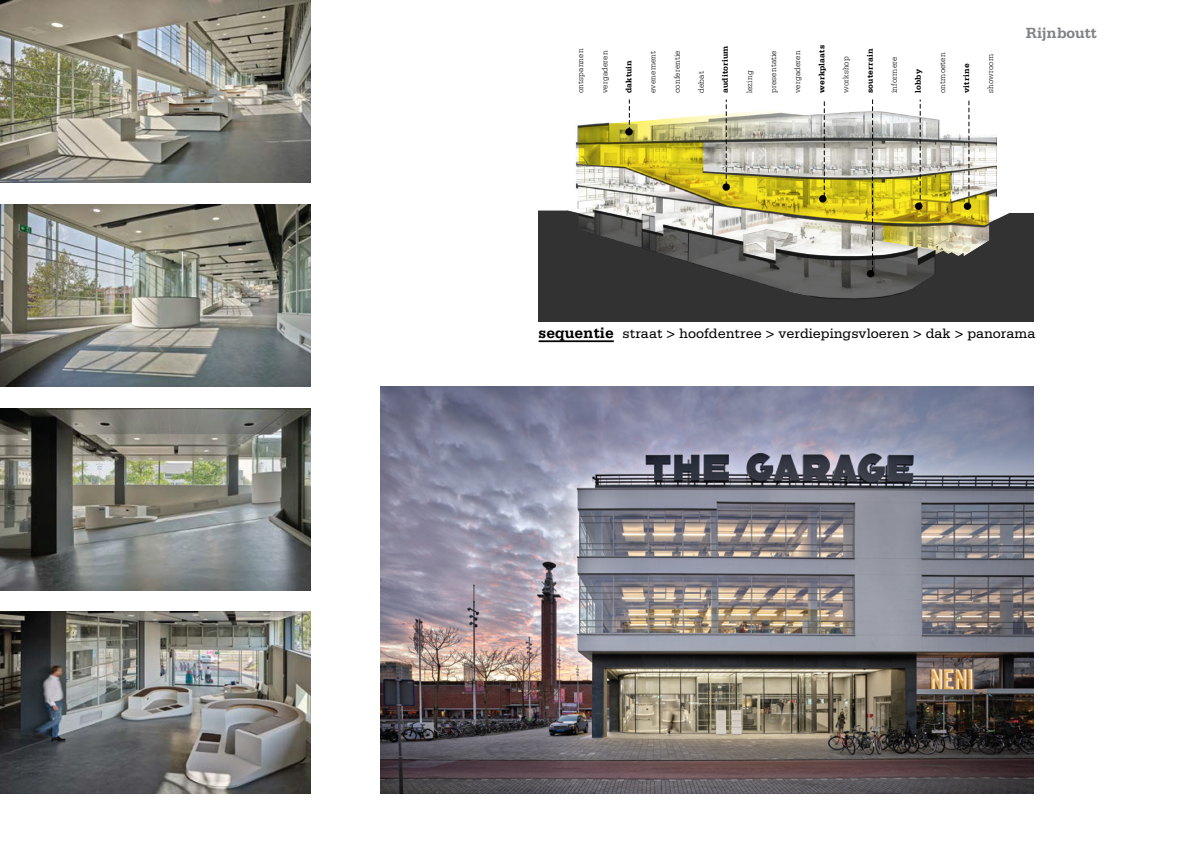
<style>
.page{position:relative;width:1191px;height:842px;background:#fff}
.page>*{position:absolute;margin:0;border:0;box-sizing:border-box;transform-origin:0 0}
.t1{font:700 15.6px "Serifa Std";color:#808285}
.t2{font:14.4px "Serifa Std";color:#000}
.t3{font:300 8.4px "Serifa LT";letter-spacing:.02em;color:#000}
.t4{font:700 8.4px "Serifa LT";letter-spacing:.02em;color:#000}
.s1{font-weight:700;font-size:15.7px}
</style>
<div class="page">
<img style="left:0;top:612px;width:311px;height:182px">
<img style="left:0;top:0;width:311px;height:182px">
<img style="left:0;top:204px;width:311px;height:182px">
<img style="left:0;top:409px;width:311px;height:182px">
<svg style="left:538px;top:125px;width:495px;height:197px;fill:#323232"></svg>
<svg style="left:578px;top:100px;width:412px;height:199px;background:#a6a27e"></svg>
<div style="left:625px;top:128px;width:7px;height:8px;background:#000;border-radius:50%"></div>
<div style="left:722px;top:183px;width:8px;height:8px;background:#000;border-radius:50%"></div>
<div style="left:819px;top:195px;width:7px;height:7px;background:#000;border-radius:50%"></div>
<div style="left:867px;top:270px;width:7px;height:7px;background:#000;border-radius:50%"></div>
<div style="left:915px;top:202px;width:7px;height:8px;background:#000;border-radius:50%"></div>
<svg style="left:963px;top:202px;width:8px;height:8px"></svg>
<hr style="left:538px;top:340px;width:76px;height:2px;background:#000">
<img style="left:381px;top:386px;width:652px;height:408px">
<p class="t3" style="left:576px;top:93px;width:46px;rotate:-90deg">ontspannen</p>
<p class="t3" style="left:600px;top:93px;width:44px;rotate:-90deg">vergaderen</p>
<p class="t4" style="left:624px;top:93px;width:35px;rotate:-90deg">daktuin</p>
<p class="t3" style="left:648px;top:93px;width:43px;rotate:-90deg">evenement</p>
<p class="t3" style="left:672px;top:93px;width:44px;rotate:-90deg">conferentie</p>
<p class="t3" style="left:696px;top:93px;width:23px;rotate:-90deg">debat</p>
<p class="t4" style="left:720px;top:93px;width:49px;rotate:-90deg">auditorium</p>
<p class="t3" style="left:744px;top:93px;width:24px;rotate:-90deg">lezing</p>
<p class="t3" style="left:768px;top:93px;width:44px;rotate:-90deg">presentatie</p>
<p class="t3" style="left:793px;top:93px;width:44px;rotate:-90deg">vergaderen</p>
<p class="t4" style="left:816px;top:93px;width:49px;rotate:-90deg">werkplaats</p>
<p class="t3" style="left:841px;top:93px;width:38px;rotate:-90deg">workshop</p>
<p class="t4" style="left:865px;top:93px;width:46px;rotate:-90deg">souterrain</p>
<p class="t3" style="left:889px;top:93px;width:38px;rotate:-90deg">informere</p>
<p class="t4" style="left:913px;top:93px;width:25px;rotate:-90deg">lobby</p>
<p class="t3" style="left:937px;top:93px;width:42px;rotate:-90deg">ontmoeten</p>
<p class="t4" style="left:961px;top:93px;width:31px;rotate:-90deg">vitrine</p>
<p class="t3" style="left:985px;top:93px;width:40px;rotate:-90deg">showroom</p>
<h1 class="t1" style="left:1025px;top:24px;width:72px">Rijnboutt</h1>
<h2 class="t2" style="left:538px;top:325px;width:498px"><span class="s1">sequentie</span> straat &gt; hoofdentree &gt; verdiepingsvloeren &gt; dak &gt; panorama</h2>
</div>
